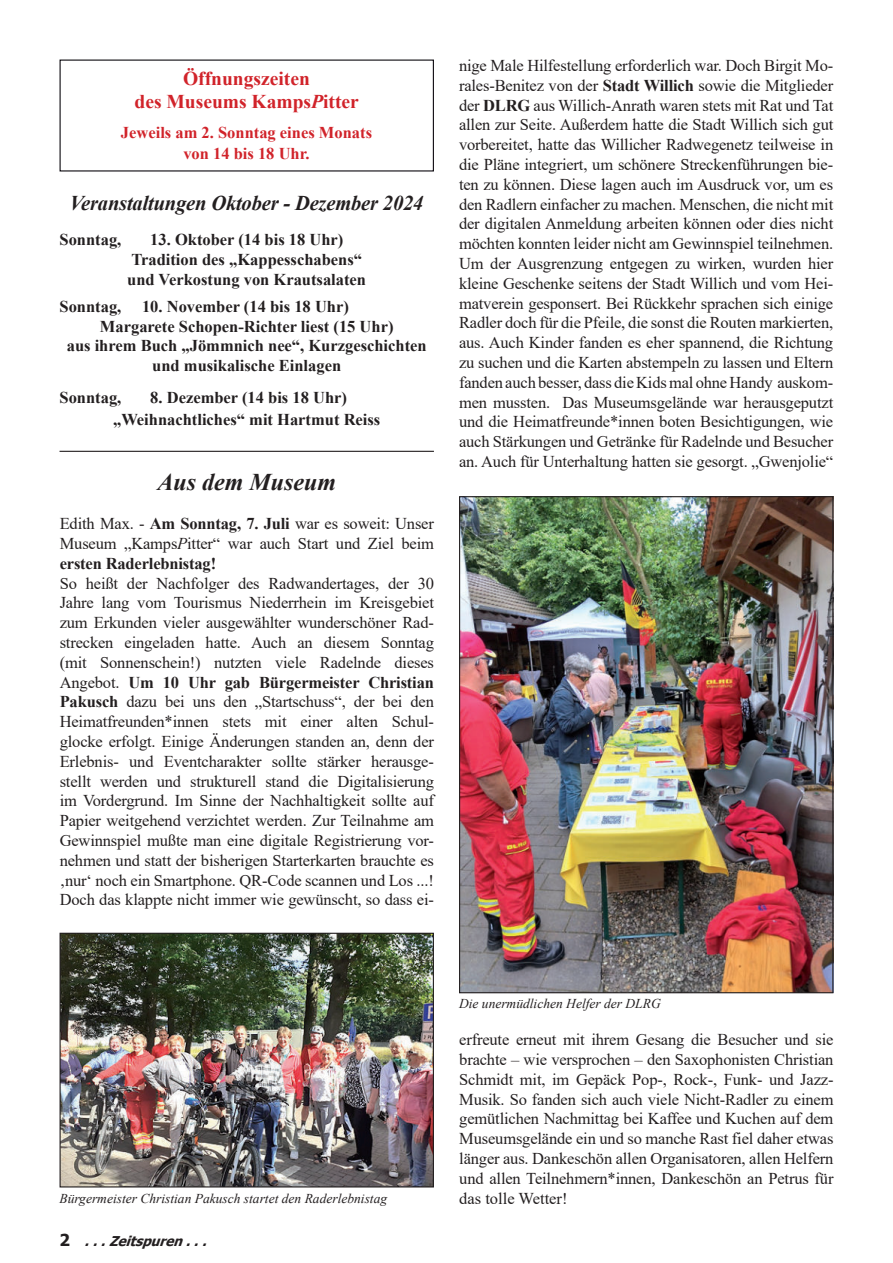
<style>
.page{position:relative;width:893px;height:1263px;background:#fff}
.page>*{position:absolute;margin:0;border:0;box-sizing:border-box;transform-origin:0 0}
.t1{font:italic 700 24px "Times New Roman";color:#231f20}
.t2{font:italic 700 21px "Times New Roman";letter-spacing:-.01em;color:#231f20}
.t3{font:700 19.5px/23.4px "Times New Roman";color:#d1232a;text-align:center}
.t4{font:16.5px/19.8px "Times New Roman";letter-spacing:-.01em;color:#231f20;text-align:justify}
.t5{font:700 16.5px/19.6px "Times New Roman";color:#231f20;text-align:center}
.t6{font:700 16.5px/21px "Times New Roman";color:#d1232a;text-align:center}
.t7{font:italic 13.5px "Times New Roman";color:#231f20}
.t8{font:italic 700 13.5px "Tahoma";color:#231f20}
.s1{font-style:italic}
.s2{font-weight:700}
.s3{font-style:normal;font-size:16.5px}
</style>
<div class="page">
<hr style="left:60px;top:451px;width:374px;height:1px;background:#231f20">
<img style="left:62px;top:935px;width:370px;height:250px">
<div style="left:60px;top:933px;width:374px;height:254px;border:1px solid #231f20"></div>
<img style="left:461px;top:498px;width:370px;height:493px">
<p class="t3" style="left:135px;top:68px;width:226px">Öffnungszeiten<br>des Museums Kamps<span class="s1">P</span>itter</p>
<p class="t6" style="left:121px;top:124px;width:253px">Jeweils am 2. Sonntag eines Monats von 14 bis 18 Uhr.</p>
<p class="t2" style="left:70px;top:196px;width:355px">Veranstaltungen Oktober - Dezember 2024</p>
<p class="t5" style="left:60px;top:232px;width:63px">Sonntag,</p>
<p class="t5" style="left:127px;top:232px;width:240px">13. Oktober (14 bis 18 Uhr)<br>Tradition des „Kappesschabens“ und Verkostung von Krautsalaten</p>
<p class="t5" style="left:60px;top:298px;width:63px">Sonntag,</p>
<p class="t5" style="left:67px;top:298px;width:361px">10. November (14 bis 18 Uhr)<br>Margarete Schopen-Richter liest (15 Uhr)<br>aus ihrem Buch „Jömmnich nee“, Kurzgeschichten und musikalische Einlagen</p>
<p class="t5" style="left:60px;top:390px;width:63px">Sonntag,</p>
<p class="t5" style="left:113px;top:388px;width:269px;line-height:21.9px">8. Dezember (14 bis 18 Uhr) „Weihnachtliches“ mit Hartmut Reiss</p>
<h1 class="t1" style="left:157px;top:474px;width:180px">Aus dem Museum</h1>
<p class="t4" style="left:60px;top:515px;width:376px">Edith Max. - <span class="s2">Am Sonntag, 7. Juli</span> war es soweit: Unser Museum „Kamps<span class="s1">P</span>itter“ war auch Start und Ziel beim <span class="s2">ersten Raderlebnistag!</span></p>
<p class="t4" style="left:60px;top:575px;width:376px">So heißt der Nachfolger des Radwandertages, der 30<br>Jahre lang vom Tourismus Niederrhein im Kreisgebiet zum Erkunden vieler ausgewählter wunderschöner Rad&shy;strecken eingeladen hatte. Auch an diesem Sonntag (mit Sonnenschein!) nutzten viele Radelnde dieses Angebot. <span class="s2">Um 10 Uhr gab Bürgermeister Christian Pakusch</span> dazu bei uns den „Startschuss“, der bei den Heimatfreunden*innen stets mit einer alten Schul&shy;glocke erfolgt. Einige Änderungen standen an, denn der Erlebnis- und Eventcharakter sollte stärker herausge&shy;stellt werden und strukturell stand die Digitalisierung im Vordergrund. Im Sinne der Nachhaltigkeit sollte auf Papier weitgehend verzichtet werden. Zur Teilnahme am Gewinnspiel mußte man eine digitale Registrierung vor&shy;nehmen und statt der bisherigen Starterkarten brauchte es ‚nur‘ noch ein Smartphone. QR-Code scannen und Los ...!<br>Doch das klappte nicht immer wie gewünscht, so dass ei-</p>
<p class="t4" style="left:459px;top:57px;width:376px">nige Male Hilfestellung erforderlich war. Doch Birgit Mo&shy;rales-Benitez von der <span class="s2">Stadt Willich</span> sowie die Mitglieder der <span class="s2">DLRG</span> aus Willich-Anrath waren stets mit Rat und Tat allen zur Seite. Außerdem hatte die Stadt Willich sich gut vorbereitet, hatte das Willicher Radwegenetz teilweise in die Pläne integriert, um schönere Streckenführungen bie&shy;ten zu können. Diese lagen auch im Ausdruck vor, um es den Radlern einfacher zu machen. Menschen, die nicht mit der digitalen Anmeldung arbeiten können oder dies nicht möchten konnten leider nicht am Gewinnspiel teilnehmen.<br>Um der Ausgrenzung entgegen zu wirken, wurden hier kleine Geschenke seitens der Stadt Willich und vom Hei&shy;matverein gesponsert. Bei Rückkehr sprachen sich einige Radler doch für die Pfeile, die sonst die Routen markierten, aus. Auch Kinder fanden es eher spannend, die Richtung zu suchen und die Karten abstempeln zu lassen und Eltern fanden auch besser, dass die Kids mal ohne Handy auskom&shy;men mussten. Das Museumsgelände war herausgeputzt und die Heimatfreunde*innen boten Besichtigungen, wie auch Stärkungen und Getränke für Radelnde und Besucher an. Auch für Unterhaltung hatten sie gesorgt. „Gwenjolie“</p>
<p class="t7" style="left:60px;top:1193px;width:329px">Bürgermeister Christian Pakusch startet den Raderlebnistag</p>
<p class="t8" style="left:60px;top:1235px;width:153px"><span class="s3">2</span> ...Zeitspuren ...</p>
<p class="t7" style="left:459px;top:999px;width:203px">Die unermüdlichen Helfer der DLRG</p>
<p class="t4" style="left:459px;top:1031px;width:376px">erfreute erneut mit ihrem Gesang die Besucher und sie brachte – wie versprochen – den Saxophonisten Christian Schmidt mit, im Gepäck Pop-, Rock-, Funk- und Jazz-Musik. So fanden sich auch viele Nicht-Radler zu einem gemütlichen Nachmittag bei Kaffee und Kuchen auf dem Museumsgelände ein und so manche Rast fiel daher etwas länger aus. Dankeschön allen Organisatoren, allen Helfern und allen Teilnehmern*innen, Dankeschön an Petrus für das tolle Wetter!</p>
</div>
